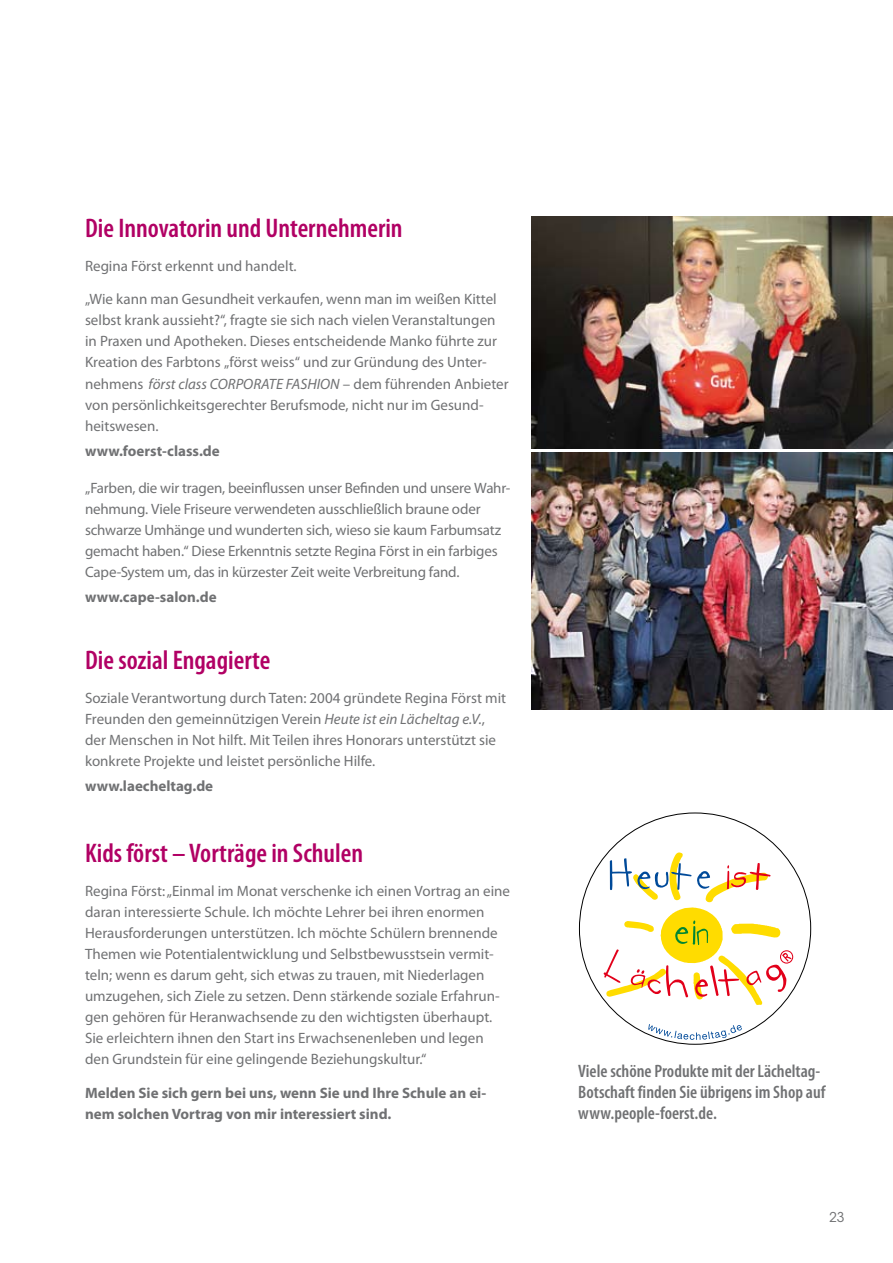
<style>
.page{position:relative;width:893px;height:1263px;background:#fff}
.page>*{position:absolute;margin:0;border:0;box-sizing:border-box;transform-origin:0 0}
.t1{font:600 condensed 27px "Myriad Pro";color:#b10064}
.t2{font:600 condensed 18px/21px "Myriad Pro";color:#707173}
.t3{font:15px/21px "Myriad Pro";color:#707173}
.t4{font:700 15px/21px "Myriad Pro";color:#707173}
.t5{font:13.5px "ITC Avant Garde Std";color:#707173}
.s1{font-style:italic}
</style>
<div class="page">
<svg style="left:648px;top:1024px;width:94px;height:16px"></svg>
<svg style="left:604px;top:852px;width:189px;height:153px"></svg>
<img style="left:531px;top:452px;width:362px;height:257px">
<img style="left:531px;top:217px;width:362px;height:231px">
<h1 class="t1" style="left:85px;top:212px;width:319px">Die Innovatorin und Unternehmerin</h1>
<p class="t3" style="left:85px;top:255px;width:213px">Regina Först erkennt und handelt.</p>
<p class="t3" style="left:85px;top:289px;width:425px">„Wie kann man Gesundheit verkaufen, wenn man im weißen Kittel selbst krank aussieht?“, fragte sie sich nach vielen Veranstaltungen in Praxen und Apotheken. Dieses entscheidende Manko führte zur Kreation des Farbtons „först weiss“ und zur Gründung des Unter&shy;nehmens <span class="s1">först class CORPORATE FASHION</span> – dem führenden Anbieter von persönlichkeitsgerechter Berufsmode, nicht nur im Gesund&shy;heitswesen.</p>
<p class="t4" style="left:85px;top:440px;width:136px">www.foerst-class.de</p>
<p class="t3" style="left:85px;top:477px;width:427px">„Farben, die wir tragen, beeinflussen unser Befinden und unsere Wahr&shy;nehmung. Viele Friseure verwendeten ausschließlich braune oder schwarze Umhänge und wunderten sich, wieso sie kaum Farbumsatz gemacht haben.“ Diese Erkenntnis setzte Regina Först in ein farbiges Cape-System um, das in kürzester Zeit weite Verbreitung fand.</p>
<p class="t4" style="left:85px;top:586px;width:133px">www.cape-salon.de</p>
<h1 class="t1" style="left:85px;top:644px;width:187px">Die sozial Engagierte</h1>
<p class="t3" style="left:85px;top:687px;width:423px">Soziale Verantwortung durch Taten: 2004 gründete Regina Först mit Freunden den gemeinnützigen Verein <span class="s1">Heute ist ein Lächeltag e.V.</span>, der Menschen in Not hilft. Mit Teilen ihres Honorars unterstützt sie konkrete Projekte und leistet persönliche Hilfe.</p>
<p class="t4" style="left:85px;top:775px;width:130px">www.laecheltag.de</p>
<h1 class="t1" style="left:85px;top:837px;width:280px">Kids först – Vorträge in Schulen</h1>
<p class="t3" style="left:85px;top:880px;width:427px">Regina Först: „Einmal im Monat verschenke ich einen Vortrag an eine daran interessierte Schule. Ich möchte Lehrer bei ihren enormen Herausforderungen unterstützen. Ich möchte Schülern brennende Themen wie Potentialentwicklung und Selbstbewusstsein vermit&shy;teln; wenn es darum geht, sich etwas zu trauen, mit Niederlagen umzugehen, sich Ziele zu setzen. Denn stärkende soziale Erfahrun&shy;gen gehören für Heranwachsende zu den wichtigsten überhaupt.<br>Sie erleichtern ihnen den Start ins Erwachsenenleben und legen den Grundstein für eine gelingende Beziehungskultur.“</p>
<p class="t4" style="left:85px;top:1082px;width:403px">Melden Sie sich gern bei uns, wenn Sie und Ihre Schule an ei&shy;nem solchen Vortrag von mir interessiert sind.</p>
<p class="t2" style="left:578px;top:1060px;width:249px">Viele schöne Produkte mit der Lächeltag-<br>Botschaft finden Sie übrigens im Shop auf www.people-foerst.de.</p>
<p class="t5" style="left:829px;top:1209px;width:17px">23</p>
</div>
